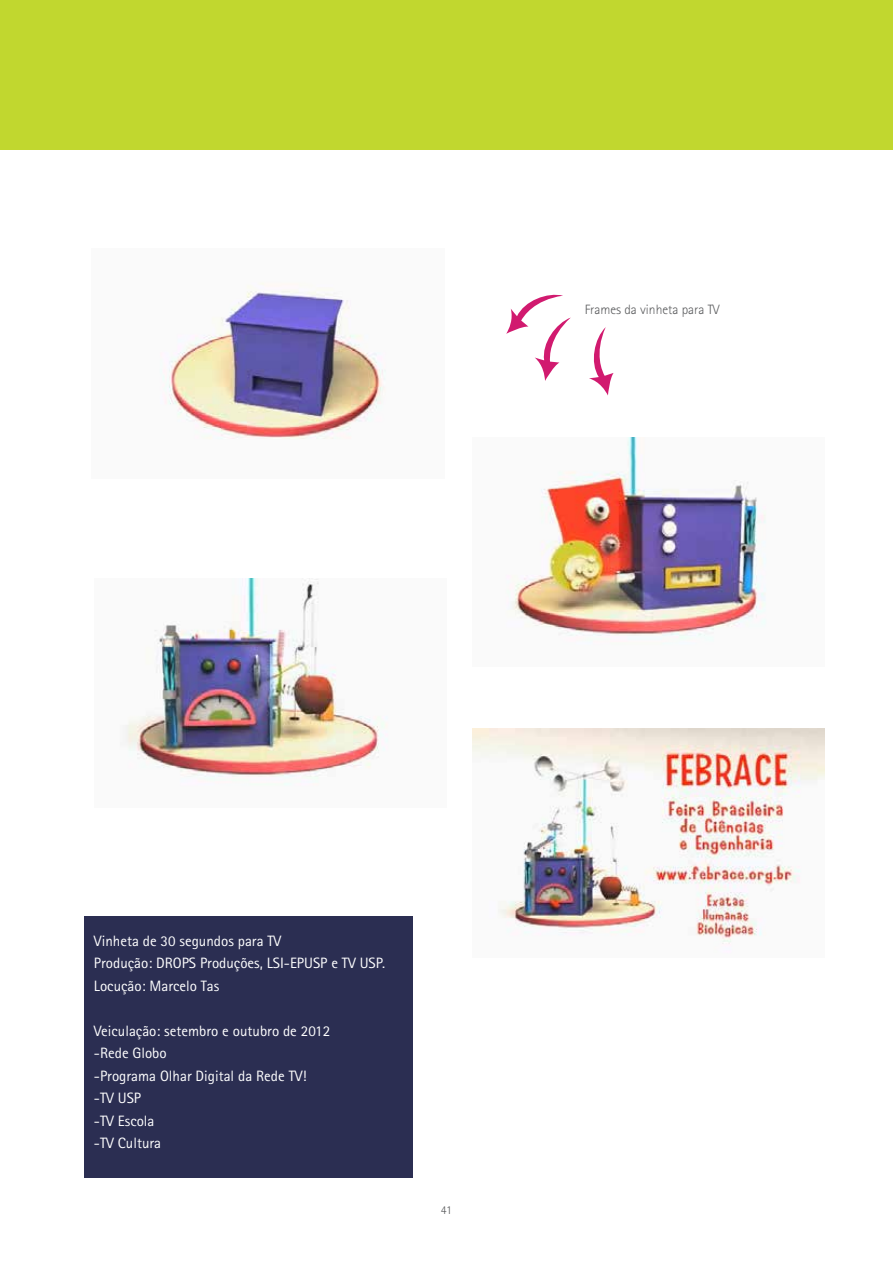
<style>
.page{position:relative;width:893px;height:1263px;background:#fff}
.page>*{position:absolute;margin:0;border:0;box-sizing:border-box;transform-origin:0 0}
.t1{font:15px/22.5px "Rotis Sans Serif";color:#fff}
.t2{font:300 13.5px "Rotis Sans Serif";color:#58595b}
.t3{font:300 12px "Rotis Sans Serif";color:#58595b}
</style>
<div class="page">
<div style="left:84px;top:916px;width:329px;height:262px;background:#2b2e52"></div>
<div style="left:0;top:0;width:893px;height:149px;background:#c1d72f"></div>
<img style="left:160px;top:282px;width:226px;height:157px">
<img style="left:507px;top:437px;width:259px;height:207px">
<img style="left:125px;top:578px;width:263px;height:208px">
<img style="left:472px;top:728px;width:353px;height:217px">
<svg style="left:589px;top:327px;width:25px;height:68px"></svg>
<svg style="left:506px;top:294px;width:65px;height:87px"></svg>
<p class="t2" style="left:585px;top:302px;width:136px">Frames da vinheta para TV</p>
<p class="t1" style="left:94px;top:929px;width:293px">Vinheta de 30 segundos para TV<br>Produção: DROPS Produções, LSI-EPUSP e TV USP.<br>Locução: Marcelo Tas</p>
<p class="t1" style="left:94px;top:1019px;width:238px">Veiculação: setembro e outubro de 2012 -Rede Globo<br>-Programa Olhar Digital da Rede TV! -TV USP<br>-TV Escola<br>-TV Cultura</p>
<p class="t3" style="left:441px;top:1203px;width:13px">41</p>
</div>
